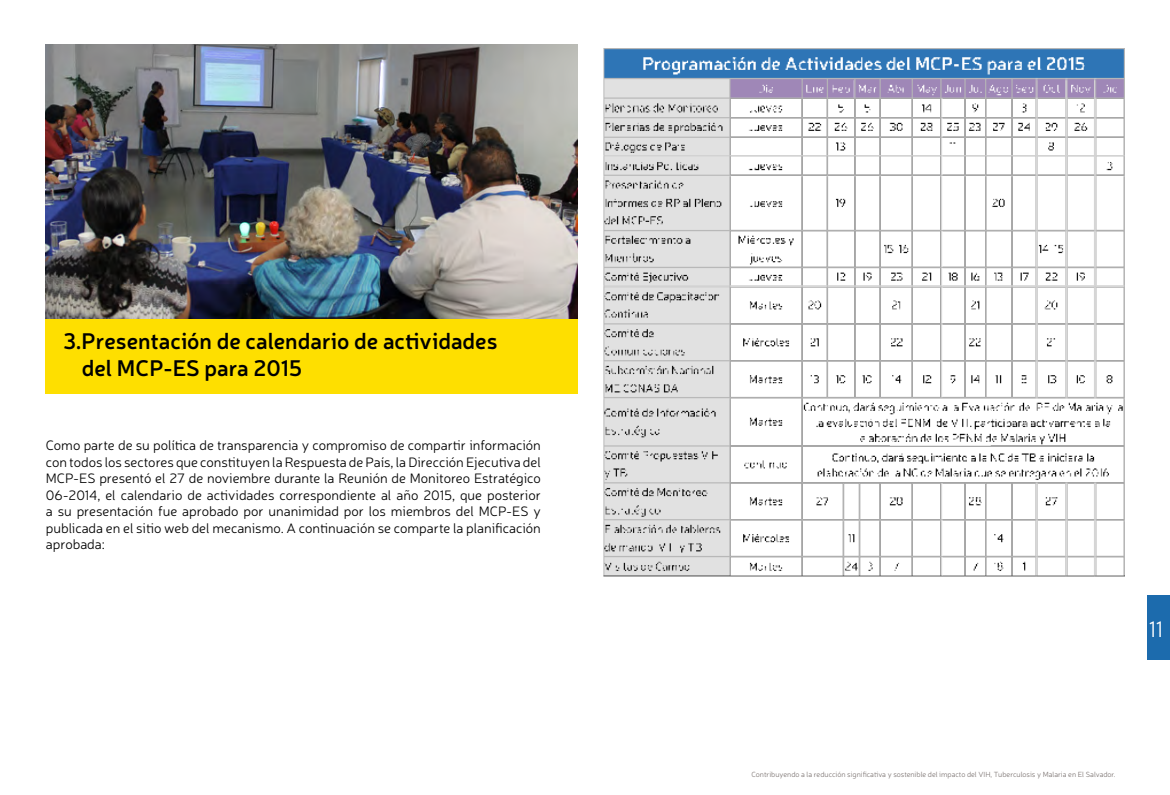
<style>
.page{position:relative;width:1170px;height:795px;background:#fff}
.page>*{position:absolute;margin:0;border:0;box-sizing:border-box;transform-origin:0 0}
.t1{font:600 22.5px/27px "Neris";color:#000}
.t2{font:300 22.5px "Neris";color:#fff}
.t3{font:300 13.75px/16.5px "Neris";color:#000;text-align:justify}
.t4{font:300 7.5px "Neris";color:#7c7472}
</style>
<div class="page">
<img style="left:45px;top:45px;width:532px;height:274px">
<div style="left:45px;top:319px;width:532px;height:75px;background:#fedf00"></div>
<img style="left:603px;top:48px;width:522px;height:529px">
<div style="left:1148px;top:596px;width:22px;height:64px;background:#1c6bad"></div>
<h1 class="t1" style="left:82px;top:326px;width:417px;text-indent:-19px">3.Presentación de calendario de actividades del MCP-ES para 2015</h1>
<p class="t3" style="left:46px;top:437px;width:497px">Como parte de su política de transparencia y compromiso de compartir información con todos los sectores que constituyen la Respuesta de País, la Dirección Ejecutiva del MCP-ES presentó el 27 de noviembre durante la Reunión de Monitoreo Estratégico 06-2014, el calendario de actividades correspondiente al año 2015, que posterior a su presentación fue aprobado por unanimidad por los miembros del MCP-ES y publicada en el sitio web del mecanismo. A continuación se comparte la planificación aprobada:</p>
<h1 class="t2" style="left:1149px;top:615px;width:16px">11</h1>
<p class="t4" style="left:752px;top:769px;width:366px">Contribuyendo a la reducción significativa y sostenible del impacto del VIH, Tuberculosis y Malaria en El Salvador.</p>
</div>
